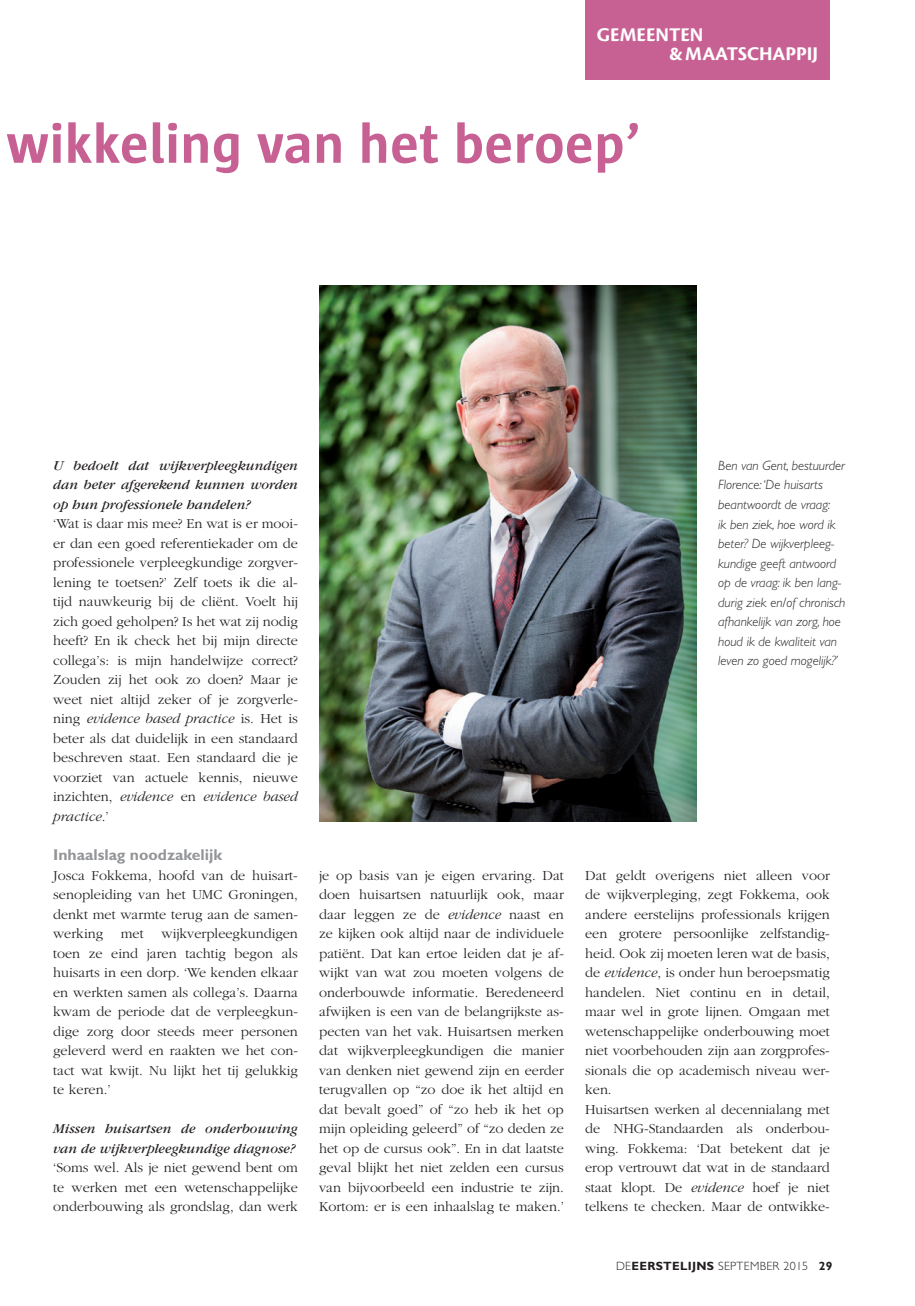
<style>
.page{position:relative;width:915px;height:1306px;background:#fff}
.page>*{position:absolute;margin:0;border:0;box-sizing:border-box;transform-origin:0 0}
.t1{font:700 57px "Sun";letter-spacing:.005em;color:#c86193}
.t2{font:20.25px/19.5px "Cronos MM 700 13";color:#fff}
.t3{font:700 15.75px "Gill Sans";color:#939598}
.t4{font:300 14.25px/19.5px "Garamond";color:#231f20;text-align:justify}
.t5{font:italic 14.25px/19.5px "Garamond";color:#231f20;text-align:justify}
.t6{font:italic 300 13.5px/19.5px "Gill Sans";color:#231f20}
.t7{font:300 12px "Gill Sans";letter-spacing:.025em;color:#231f20}
.s1{font-style:italic}
.s2{font-weight:700}
</style>
<div class="page">
<div style="left:585px;top:0;width:244px;height:80px;background:#c86193"></div>
<img style="left:319px;top:285px;width:377px;height:536px">
<h2 class="t2" style="left:668px;top:25px;width:150px;text-indent:-72px">GEMEENTEN<br>&amp; MAATSCHAPPIJ</h2>
<h1 class="t1" style="left:6px;top:112px;width:637px">wikkeling van het beroep’</h1>
<p class="t5" style="left:53px;top:456px;width:246px">U bedoelt dat wijkverpleegkundigen dan beter afgerekend kunnen worden op hun professionele handelen?</p>
<p class="t4" style="left:53px;top:514px;width:246px">‘Wat is daar mis mee? En wat is er mooi&shy;er dan een goed referentiekader om de professionele verpleegkundige zorgver&shy;lening te toetsen?’ Zelf toets ik die al&shy;tijd nauwkeurig bij de cliënt. Voelt hij zich goed geholpen? Is het wat zij nodig heeft? En ik check het bij mijn directe collega’s: is mijn handelwijze correct?<br>Zouden zij het ook zo doen? Maar je weet niet altijd zeker of je zorgverle&shy;ning <span class="s1">evidence based practice</span> is. Het is beter als dat duidelijk in een standaard beschreven staat. Een standaard die je voorziet van actuele kennis, nieuwe inzichten, <span class="s1">evidence</span> en <span class="s1">evidence based practice</span>.’</p>
<p class="t3" style="left:53px;top:845px;width:170px">Inhaalslag noodzakelijk</p>
<p class="t4" style="left:53px;top:865px;width:246px">Josca Fokkema, hoofd van de huisart&shy;senopleiding van het UMC Groningen, denkt met warmte terug aan de samen&shy;werking met wijkverpleegkundigen toen ze eind jaren tachtig begon als huisarts in een dorp. ‘We kenden elkaar en werkten samen als collega’s. Daarna kwam de periode dat de verpleegkun&shy;dige zorg door steeds meer personen geleverd werd en raakten we het con&shy;tact wat kwijt. Nu lijkt het tij gelukkig te keren.’</p>
<p class="t5" style="left:53px;top:1119px;width:246px">Missen huisartsen de onderbouwing van de wijkverpleegkundige diagnose?</p>
<p class="t4" style="left:53px;top:1158px;width:246px">‘Soms wel. Als je niet gewend bent om te werken met een wetenschappelijke onderbouwing als grondslag, dan werk</p>
<p class="t4" style="left:319px;top:865px;width:246px">je op basis van je eigen ervaring. Dat doen huisartsen natuurlijk ook, maar daar leggen ze de <span class="s1">evidence</span> naast en ze kijken ook altijd naar de individuele patiënt. Dat kan ertoe leiden dat je af&shy;wijkt van wat zou moeten volgens de onderbouwde informatie. Beredeneerd afwijken is een van de belangrijkste as&shy;pecten van het vak. Huisartsen merken dat wijkverpleegkundigen die manier van denken niet gewend zijn en eerder terugvallen op “zo doe ik het altijd en dat bevalt goed” of “zo heb ik het op mijn opleiding geleerd” of “zo deden ze het op de cursus ook”. En in dat laatste geval blijkt het niet zelden een cursus van bijvoorbeeld een industrie te zijn.<br>Kortom: er is een inhaalslag te maken.’</p>
<p class="t6" style="left:718px;top:456px;width:129px">Ben van Gent, bestuurder<br>Florence: ‘De huisarts beantwoordt de vraag:<br>ik ben ziek, hoe word ik beter? De wijkverpleeg&shy;kundige geeft antwoord op de vraag: ik ben lang&shy;durig ziek en/of chronisch afhankelijk van zorg, hoe houd ik de kwaliteit van leven zo goed mogelijk?’</p>
<p class="t4" style="left:585px;top:865px;width:246px;text-align:left">Dat geldt overigens niet alleen voor de wijkverpleging, zegt Fokkema, ook andere eerstelijns professionals krijgen een grotere persoonlijke zelfstandig&shy;heid. Ook zij moeten leren wat de basis, de <span class="s1">evidence</span>, is onder hun beroepsmatig handelen. Niet continu en in detail, maar wel in grote lijnen. Omgaan met wetenschappelijke onderbouwing moet niet voorbehouden zijn aan zorgprofes&shy;sionals die op academisch niveau wer&shy;ken.<br>Huisartsen werken al decennialang met de NHG-Standaarden als onderbou&shy;wing. Fokkema: ‘Dat betekent dat je erop vertrouwt dat wat in de standaard staat klopt. De <span class="s1">evidence</span> hoef je niet telkens te checken. Maar de ontwikke-</p>
<p class="t7" style="left:616px;top:1258px;width:218px">DE<span class="s2">EERSTELIJNS</span> SEPTEMBER 2015 <span class="s2">29</span></p>
</div>
